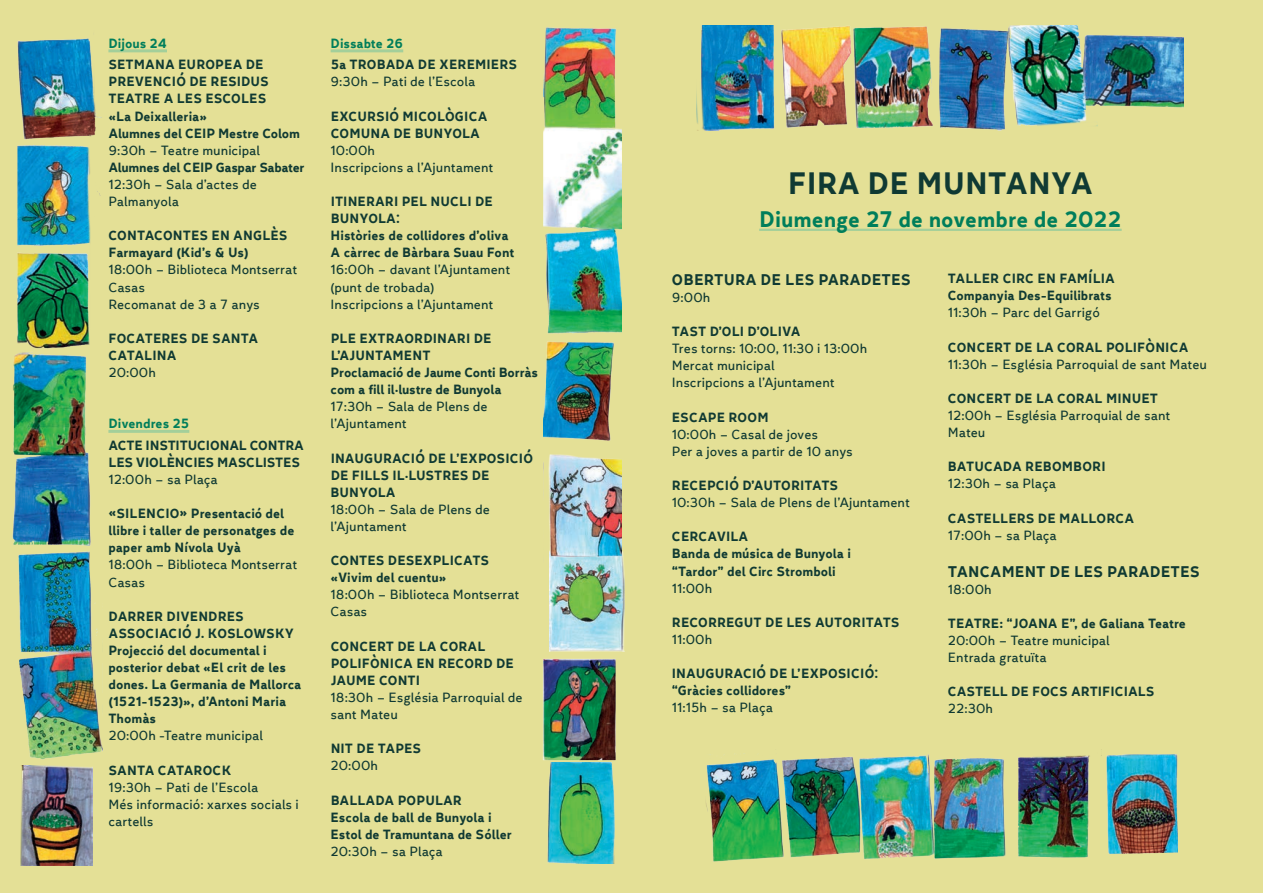
<style>
.page{position:relative;width:1263px;height:893px;background:#e4e096}
.page>*{position:absolute;margin:0;border:0;box-sizing:border-box;transform-origin:0 0}
.t1{font:700 33px "Leto Text Sans";color:#103a33}
.t2{font:700 24px "Leto Text Sans";color:#007e5b}
.t3{font:700 16.5px "Leto Text Sans";letter-spacing:.005em;color:#103a33}
.t4{font:700 14.25px/17.1px "Leto Text Sans";color:#103a33}
.t5{font:14.25px/17.1px "Leto Text Sans";color:#103a33}
.t6{font:700 14.25px "Leto Text Sans";color:#007e5b}
.t7{font:700 14.25px "Leto Text Sans";letter-spacing:-.02em;color:#103a33}
</style>
<div class="page">
<hr style="left:108px;top:49px;width:59px;height:3px;background:#a3cf9a">
<hr style="left:108px;top:430px;width:81px;height:3px;background:#a3cf9a">
<hr style="left:331px;top:49px;width:72px;height:3px;background:#a3cf9a">
<img style="left:706px;top:753px;width:472px;height:109px">
<img style="left:697px;top:26px;width:486px;height:104px">
<img style="left:550px;top:550px;width:74px;height:102px">
<img style="left:20px;top:765px;width:72px;height:101px">
<img style="left:12px;top:38px;width:90px;height:722px">
<img style="left:543px;top:658px;width:73px;height:103px">
<img style="left:547px;top:763px;width:68px;height:101px">
<img style="left:543px;top:28px;width:78px;height:534px">
<hr style="left:759px;top:229px;width:363px;height:2px;background:#a3cf9a">
<p class="t6" style="left:108px;top:34px;width:60px">Dijous 24</p>
<p class="t4" style="left:108px;top:56px;width:193px">SETMANA EUROPEA DE<br>PREVENCIÓ DE RESIDUS<br>TEATRE A LES ESCOLES<br>«La Deixalleria»<br>Alumnes del CEIP Mestre Colom</p>
<p class="t5" style="left:108px;top:142px;width:153px">9:30h – Teatre municipal</p>
<p class="t7" style="left:108px;top:158px;width:198px">Alumnes del CEIP Gaspar Sabater</p>
<p class="t5" style="left:108px;top:176px;width:150px">12:30h – Sala d’actes de<br>Palmanyola</p>
<p class="t4" style="left:108px;top:227px;width:181px">CONTACONTES EN ANGLÈS<br>Farmayard (Kid’s &amp; Us)</p>
<p class="t5" style="left:108px;top:261px;width:190px">18:00h – Biblioteca Montserrat<br>Casas<br>Recomanat de 3 a 7 anys</p>
<p class="t4" style="left:108px;top:330px;width:151px">FOCATERES DE SANTA<br>CATALINA</p>
<p class="t5" style="left:108px;top:364px;width:49px">20:00h</p>
<p class="t6" style="left:108px;top:414px;width:82px">Divendres 25</p>
<p class="t4" style="left:108px;top:436px;width:197px">ACTE INSTITUCIONAL CONTRA<br>LES VIOLÈNCIES MASCLISTES</p>
<p class="t5" style="left:108px;top:471px;width:111px">12:00h – sa Plaça</p>
<p class="t4" style="left:108px;top:505px;width:188px">«SILENCIO» Presentació del llibre i taller de personatges de paper amb Nívola Uyà</p>
<p class="t5" style="left:108px;top:556px;width:190px">18:00h – Biblioteca Montserrat<br>Casas</p>
<p class="t4" style="left:108px;top:607px;width:194px">DARRER DIVENDRES<br>ASSOCIACIÓ J. KOSLOWSKY<br>Projecció del documental i posterior debat «El crit de les dones. La Germania de Mallorca (1521-1523)», d’Antoni Maria<br>Thomàs</p>
<p class="t5" style="left:108px;top:727px;width:156px">20:00h -Teatre municipal</p>
<p class="t4" style="left:108px;top:761px;width:124px">SANTA CATAROCK</p>
<p class="t5" style="left:108px;top:779px;width:192px">19:30h – Pati de l’Escola<br>Més informació: xarxes socials i cartells</p>
<p class="t6" style="left:331px;top:34px;width:74px">Dissabte 26</p>
<p class="t4" style="left:331px;top:56px;width:188px">5a TROBADA DE XEREMIERS</p>
<p class="t5" style="left:331px;top:73px;width:146px">9:30h – Pati de l’Escola</p>
<p class="t4" style="left:331px;top:107px;width:158px">EXCURSIÓ MICOLÒGICA<br>COMUNA DE BUNYOLA</p>
<p class="t5" style="left:331px;top:142px;width:164px">10:00h<br>Inscripcions a l’Ajuntament</p>
<p class="t4" style="left:331px;top:193px;width:185px">ITINERARI PEL NUCLI DE<br>BUNYOLA:<br>Històries de collidores d’oliva<br>A càrrec de Bàrbara Suau Font</p>
<p class="t5" style="left:331px;top:261px;width:181px">16:00h – davant l’Ajuntament (punt de trobada)<br>Inscripcions a l’Ajuntament</p>
<p class="t4" style="left:331px;top:330px;width:209px">PLE EXTRAORDINARI DE<br>L’AJUNTAMENT<br>Proclamació de Jaume Conti Borràs com a fill il·lustre de Bunyola</p>
<p class="t5" style="left:331px;top:398px;width:159px">17:30h – Sala de Plens de l’Ajuntament</p>
<p class="t4" style="left:331px;top:449px;width:204px">INAUGURACIÓ DE L’EXPOSICIÓ<br>DE FILLS IL·LUSTRES DE<br>BUNYOLA</p>
<p class="t5" style="left:331px;top:501px;width:161px">18:00h – Sala de Plens de l’Ajuntament</p>
<p class="t4" style="left:331px;top:552px;width:160px">CONTES DESEXPLICATS «Vivim del cuentu»</p>
<p class="t5" style="left:331px;top:586px;width:190px">18:00h – Biblioteca Montserrat<br>Casas</p>
<p class="t4" style="left:331px;top:637px;width:185px">CONCERT DE LA CORAL<br>POLIFÒNICA EN RECORD DE<br>JAUME CONTI</p>
<p class="t5" style="left:331px;top:689px;width:194px">18:30h – Església Parroquial de sant Mateu</p>
<p class="t4" style="left:331px;top:740px;width:92px">NIT DE TAPES</p>
<p class="t5" style="left:331px;top:757px;width:49px">20:00h</p>
<p class="t4" style="left:331px;top:791px;width:183px">BALLADA POPULAR<br>Escola de ball de Bunyola i<br>Estol de Tramuntana de Sóller</p>
<p class="t5" style="left:331px;top:843px;width:114px">20:30h – sa Plaça</p>
<h1 class="t1" style="left:788px;top:161px;width:307px">FIRA DE MUNTANYA</h1>
<h2 class="t2" style="left:759px;top:203px;width:364px">Diumenge 27 de novembre de 2022</h2>
<p class="t3" style="left:672px;top:269px;width:240px">OBERTURA DE LES PARADETES</p>
<p class="t5" style="left:672px;top:289px;width:40px">9:00h</p>
<p class="t4" style="left:672px;top:323px;width:130px">TAST D’OLI D’OLIVA</p>
<p class="t5" style="left:672px;top:340px;width:197px">Tres torns: 10:00, 11:30 i 13:00h<br>Mercat municipal<br>Inscripcions a l’Ajuntament</p>
<p class="t4" style="left:672px;top:408px;width:98px">ESCAPE ROOM</p>
<p class="t5" style="left:672px;top:426px;width:182px">10:00h – Casal de joves<br>Per a joves a partir de 10 anys</p>
<p class="t4" style="left:672px;top:477px;width:168px">RECEPCIÓ D’AUTORITATS</p>
<p class="t5" style="left:672px;top:494px;width:240px">10:30h – Sala de Plens de l’Ajuntament</p>
<p class="t4" style="left:672px;top:528px;width:181px">CERCAVILA<br>Banda de música de Bunyola i “Tardor” del Circ Stromboli</p>
<p class="t5" style="left:672px;top:579px;width:42px">11:00h</p>
<p class="t4" style="left:672px;top:614px;width:229px">RECORREGUT DE LES AUTORITATS</p>
<p class="t5" style="left:672px;top:631px;width:42px">11:00h</p>
<p class="t4" style="left:672px;top:665px;width:208px">INAUGURACIÓ DE L’EXPOSICIÓ: “Gràcies collidores”</p>
<p class="t5" style="left:672px;top:699px;width:103px">11:15h – sa Plaça</p>
<p class="t4" style="left:948px;top:270px;width:169px">TALLER CIRC EN FAMÍLIA<br>Companyia Des-Equilibrats</p>
<p class="t5" style="left:948px;top:304px;width:154px">11:30h – Parc del Garrigó</p>
<p class="t4" style="left:948px;top:338px;width:242px">CONCERT DE LA CORAL POLIFÒNICA</p>
<p class="t5" style="left:948px;top:355px;width:261px">11:30h – Església Parroquial de sant Mateu</p>
<p class="t4" style="left:948px;top:390px;width:212px">CONCERT DE LA CORAL MINUET</p>
<p class="t5" style="left:948px;top:407px;width:224px">12:00h – Església Parroquial de sant<br>Mateu</p>
<p class="t4" style="left:948px;top:458px;width:159px">BATUCADA REBOMBORI</p>
<p class="t5" style="left:948px;top:475px;width:110px">12:30h – sa Plaça</p>
<p class="t4" style="left:948px;top:509px;width:188px">CASTELLERS DE MALLORCA</p>
<p class="t5" style="left:948px;top:526px;width:111px">17:00h – sa Plaça</p>
<p class="t3" style="left:948px;top:560px;width:253px">TANCAMENT DE LES PARADETES</p>
<p class="t5" style="left:948px;top:580px;width:45px">18:00h</p>
<p class="t4" style="left:948px;top:615px;width:240px">TEATRE: “JOANA E”, de Galiana Teatre</p>
<p class="t5" style="left:948px;top:632px;width:163px">20:00h – Teatre municipal<br>Entrada gratuïta</p>
<p class="t4" style="left:948px;top:683px;width:208px">CASTELL DE FOCS ARTIFICIALS</p>
<p class="t5" style="left:948px;top:700px;width:47px">22:30h</p>
</div>
